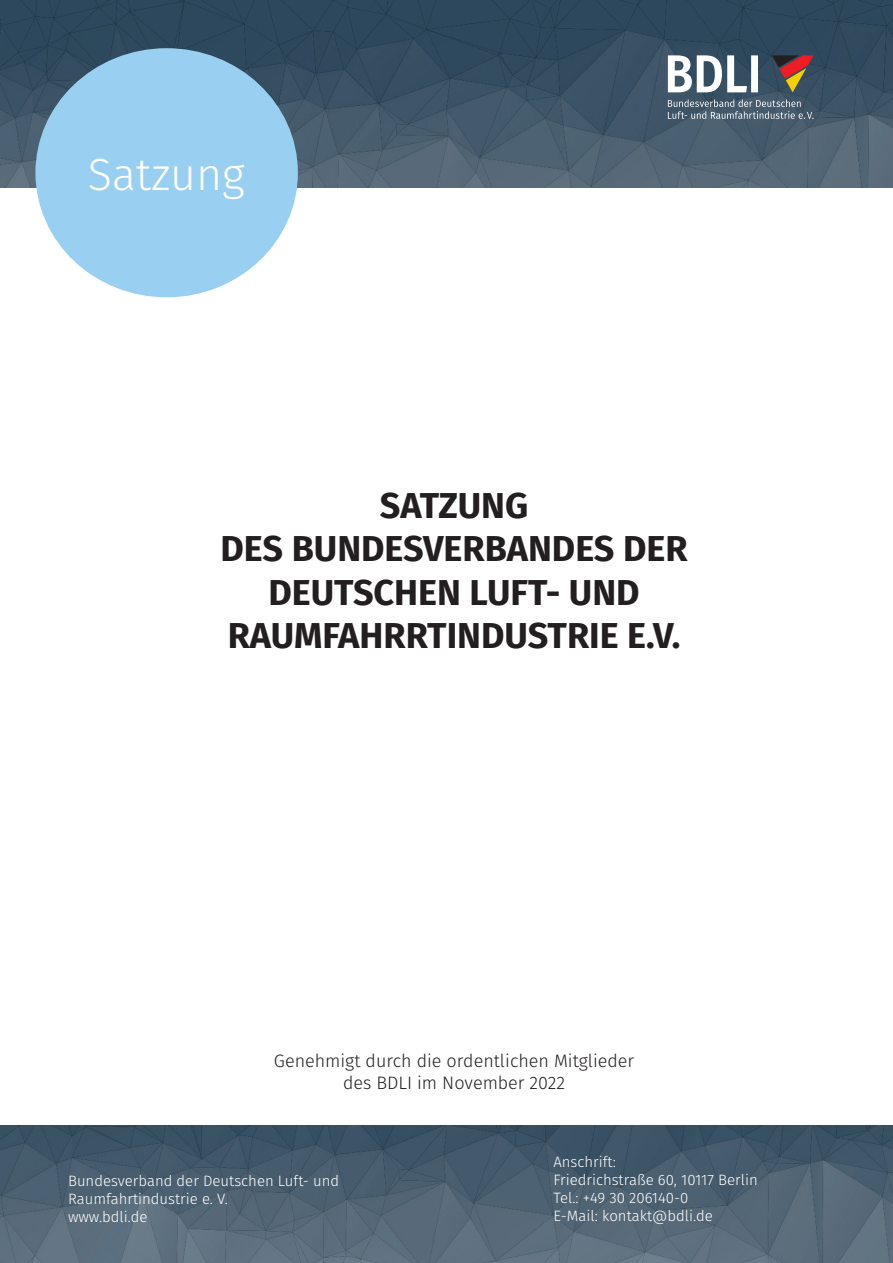
<style>
.page{position:relative;width:893px;height:1263px;background:#fff}
.page>*{position:absolute;margin:0;border:0;box-sizing:border-box;transform-origin:0 0}
.t1{font:300 45px "Fira Sans";color:#fff}
.t2{font:700 36px/43.2px "Fira Sans";color:#231f20;text-align:center}
.t3{font:300 18px/21.6px "Fira Sans";color:#231f20;text-align:center}
.t4{font:300 15px/18px "Fira Sans";color:#fff}
</style>
<div class="page">
<img style="left:0;top:1125px;width:893px;height:138px">
<img style="left:0;top:0;width:893px;height:187px">
<svg style="left:668px;top:55px;width:90px;height:37px"></svg>
<svg style="left:772px;top:55px;width:41px;height:37px;background:#724b40"></svg>
<svg style="left:668px;top:99px;width:145px;height:20px;background:#627583"></svg>
<div style="left:35px;top:48px;width:263px;height:250px;background:#99cff0;border-radius:50%"></div>
<h1 class="t1" style="left:88px;top:142px;width:159px">Satzung</h1>
<h2 class="t2" style="left:221px;top:481px;width:469px">SATZUNG<br>DES BUNDESVERBANDES DER<br>DEUTSCHEN LUFT- UND<br>RAUMFAHRRTINDUSTRIE E.V.</h2>
<p class="t3" style="left:274px;top:1050px;width:362px">Genehmigt durch die ordentlichen Mitglieder des BDLI im November 2022</p>
<p class="t4" style="left:68px;top:1171px;width:273px">Bundesverband der Deutschen Luft- und<br>Raumfahrtindustrie e. V.<br>www.bdli.de</p>
<p class="t4" style="left:553px;top:1153px;width:206px">Anschrift:<br>Friedrichstraße 60, 10117 Berlin<br>Tel.: +49 30 206140-0<br>E-Mail: kontakt@bdli.de</p>
</div>
